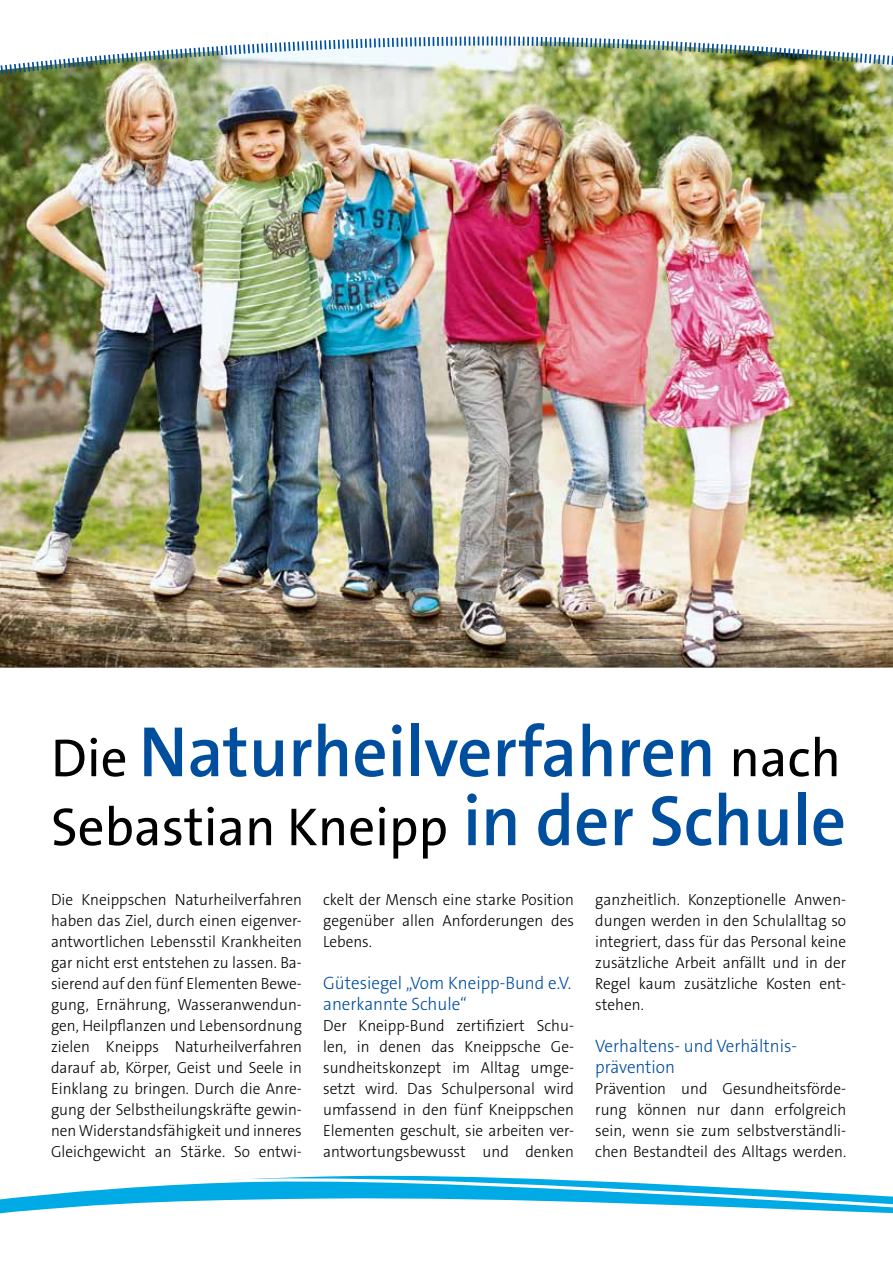
<style>
.page{position:relative;width:893px;height:1263px;background:#fff}
.page>*{position:absolute;margin:0;border:0;box-sizing:border-box;transform-origin:0 0}
.t1{font:600 72px "The Sans B6";color:#004e9e;scale:.96 1}
.t2{font:54px "The Sans B5 Plain";color:#000}
.t3{font:300 18px/21px "The Sans B3";color:#004e9e;scale:.95 1}
.t4{font:300 16.2px/21px "The Sans B3";color:#000;text-align:justify;scale:.95 1}
.s1{font-family:"The Sans B5 Plain";font-weight:400;font-size:54px;color:#000}
.s2{font-family:"The Sans B6";font-weight:600;font-size:72px;color:#004e9e}
</style>
<div class="page">
<img style="left:0;top:92px;width:893px;height:576px">
<img style="left:0;top:36px;width:893px;height:56px">
<svg style="left:0;top:1175px;width:893px;height:39px"></svg>
<h1 class="t1" style="left:51px;top:713px;width:824px"><span class="s1">Die</span> Naturheilverfahren <span class="s1">nach</span></h1>
<h2 class="t2" style="left:51px;top:798px;width:797px">Sebastian Kneipp <span class="s2">in der Schule</span></h2>
<p class="t4" style="left:51px;top:889px;width:266px">Die Kneippschen Naturheilverfahren haben das Ziel, durch einen eigenver&shy;antwortlichen Lebensstil Krankheiten gar nicht erst entstehen zu lassen. Ba&shy;sierend auf den fünf Elementen Bewe&shy;gung, Ernährung, Wasseranwendun&shy;gen, Heilpflanzen und Lebensordnung zielen Kneipps Naturheilverfahren darauf ab, Körper, Geist und Seele in Einklang zu bringen. Durch die Anre&shy;gung der Selbstheilungskräfte gewin&shy;nen Widerstandsfähigkeit und inneres Gleichgewicht an Stärke. So entwi-</p>
<p class="t4" style="left:323px;top:889px;width:266px">ckelt der Mensch eine starke Position gegenüber allen Anforderungen des Lebens.</p>
<p class="t3" style="left:323px;top:972px;width:263px">Gütesiegel „Vom Kneipp-Bund e.V. anerkannte Schule“</p>
<p class="t4" style="left:323px;top:1015px;width:266px">Der Kneipp-Bund zertifiziert Schu&shy;len, in denen das Kneippsche Ge&shy;sundheitskonzept im Alltag umge&shy;setzt wird. Das Schulpersonal wird umfassend in den fünf Kneippschen Elementen geschult, sie arbeiten ver&shy;antwortungsbewusst und denken</p>
<p class="t4" style="left:595px;top:889px;width:266px">ganzheitlich. Konzeptionelle Anwen&shy;dungen werden in den Schulalltag so integriert, dass für das Personal keine zusätzliche Arbeit anfällt und in der Regel kaum zusätzliche Kosten ent&shy;stehen.</p>
<p class="t3" style="left:595px;top:1035px;width:212px">Verhaltens- und Verhältnis&shy;prävention</p>
<p class="t4" style="left:595px;top:1078px;width:266px">Prävention und Gesundheitsförde&shy;rung können nur dann erfolgreich sein, wenn sie zum selbstverständli&shy;chen Bestandteil des Alltags werden.</p>
</div>
